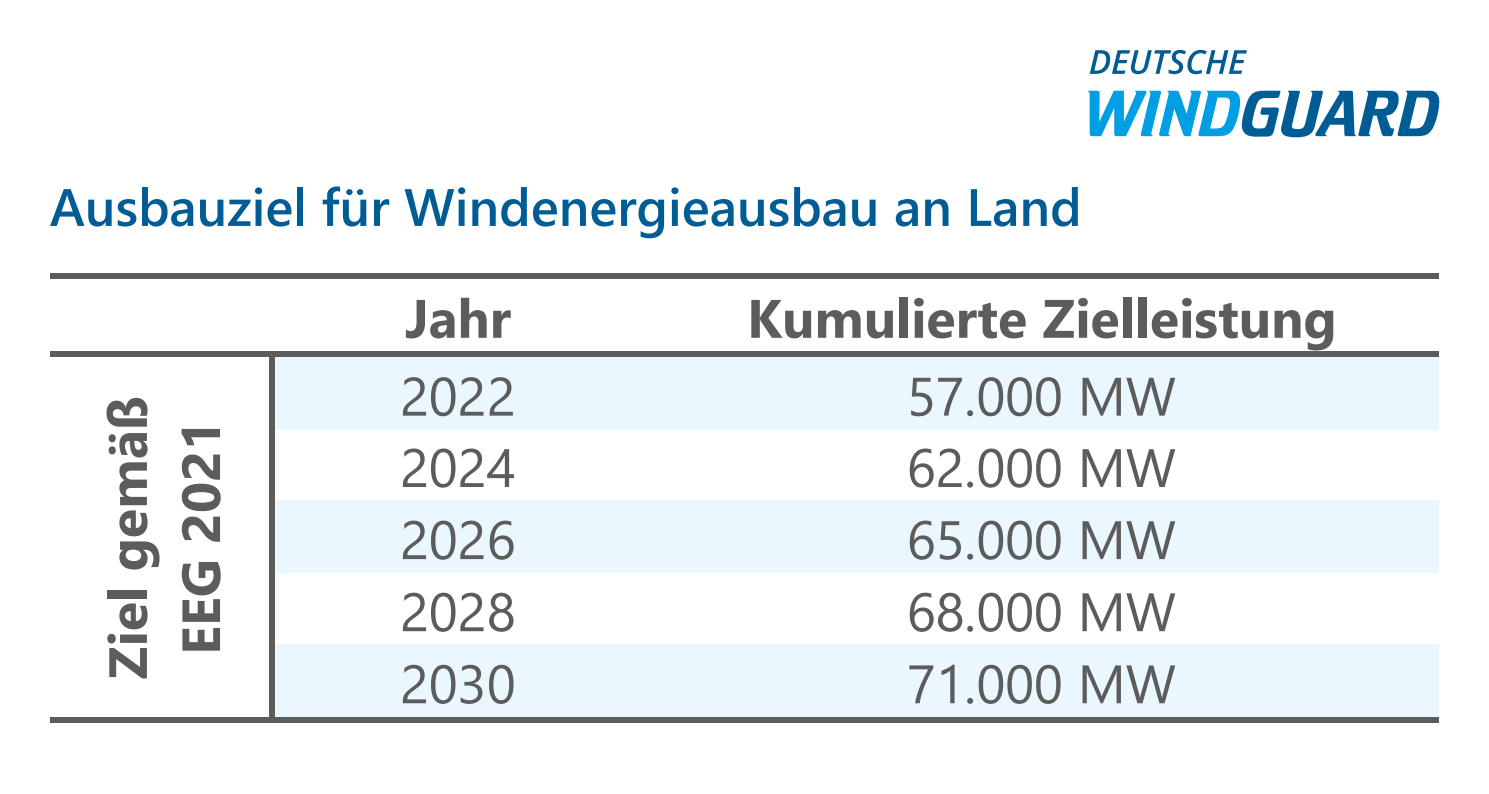
<style>
.page{position:relative;width:1489px;height:794px;background:#fff}
.page>*{position:absolute;margin:0;border:0;box-sizing:border-box;transform-origin:0 0}
.t1{font:54.07px "Segoe UI";letter-spacing:-.005em;color:#5c5c5c}
.t2{font:700 54.07px "Segoe UI";letter-spacing:-.005em;color:#5c5c5c}
.t3{font:700 53.73px/73.1px "Segoe UI";color:#5c5c5c;text-align:center}
.t4{font:600 52.5px "Segoe UI";color:#005c95}
</style>
<div class="page">
<svg style="left:1088px;top:91px;width:351px;height:46px"></svg>
<svg style="left:1089px;top:50px;width:157px;height:24px"></svg>
<div style="left:50px;top:273px;width:222px;height:6px;background:#5c5c5c"></div>
<svg style="left:272px;top:273px;width:6px;height:6px"></svg>
<div style="left:278px;top:273px;width:366px;height:6px;background:#5c5c5c"></div>
<svg style="left:644px;top:273px;width:6px;height:6px"></svg>
<div style="left:650px;top:273px;width:788px;height:6px;background:#5c5c5c"></div>
<div style="left:275px;top:357px;width:370px;height:72px;background:#ebf7fe"></div>
<div style="left:645px;top:357px;width:793px;height:72px;background:#ebf7fe"></div>
<div style="left:50px;top:351px;width:219px;height:6px;background:#5c5c5c"></div>
<svg style="left:269px;top:351px;width:12px;height:6px"></svg>
<div style="left:281px;top:351px;width:363px;height:6px;background:#5c5c5c"></div>
<svg style="left:644px;top:351px;width:6px;height:6px"></svg>
<div style="left:650px;top:351px;width:788px;height:6px;background:#5c5c5c"></div>
<div style="left:269px;top:357px;width:6px;height:72px;background:#5c5c5c"></div>
<div style="left:269px;top:429px;width:6px;height:72px;background:#5c5c5c"></div>
<div style="left:275px;top:501px;width:370px;height:72px;background:#ebf7fe"></div>
<div style="left:645px;top:501px;width:793px;height:72px;background:#ebf7fe"></div>
<div style="left:269px;top:501px;width:6px;height:72px;background:#5c5c5c"></div>
<div style="left:269px;top:573px;width:6px;height:72px;background:#5c5c5c"></div>
<div style="left:275px;top:645px;width:370px;height:72px;background:#ebf7fe"></div>
<div style="left:645px;top:645px;width:793px;height:72px;background:#ebf7fe"></div>
<div style="left:50px;top:717px;width:219px;height:5px;background:#5c5c5c"></div>
<div style="left:269px;top:645px;width:6px;height:72px;background:#5c5c5c"></div>
<svg style="left:269px;top:717px;width:6px;height:5px"></svg>
<div style="left:275px;top:717px;width:369px;height:5px;background:#5c5c5c"></div>
<svg style="left:644px;top:717px;width:6px;height:5px"></svg>
<div style="left:650px;top:717px;width:788px;height:5px;background:#5c5c5c"></div>
<p class="t4" style="left:50px;top:158px;width:1033px">Ausbauziel für Windenergieausbau an Land</p>
<p class="t3" style="left:87px;top:679px;width:285px;rotate:-90deg">Ziel gemäß<br>EEG 2021</p>
<p class="t2" style="left:405px;top:267px;width:107px">Jahr</p>
<p class="t2" style="left:747px;top:267px;width:591px">Kumulierte Zielleistung</p>
<p class="t1" style="left:400px;top:345px;width:117px">2022</p>
<p class="t1" style="left:906px;top:345px;width:270px">57.000 MW</p>
<p class="t1" style="left:400px;top:417px;width:117px">2024</p>
<p class="t1" style="left:906px;top:417px;width:270px">62.000 MW</p>
<p class="t1" style="left:400px;top:489px;width:117px">2026</p>
<p class="t1" style="left:906px;top:489px;width:270px">65.000 MW</p>
<p class="t1" style="left:400px;top:561px;width:117px">2028</p>
<p class="t1" style="left:906px;top:561px;width:270px">68.000 MW</p>
<p class="t1" style="left:400px;top:633px;width:117px">2030</p>
<p class="t1" style="left:906px;top:633px;width:270px">71.000 MW</p>
</div>
